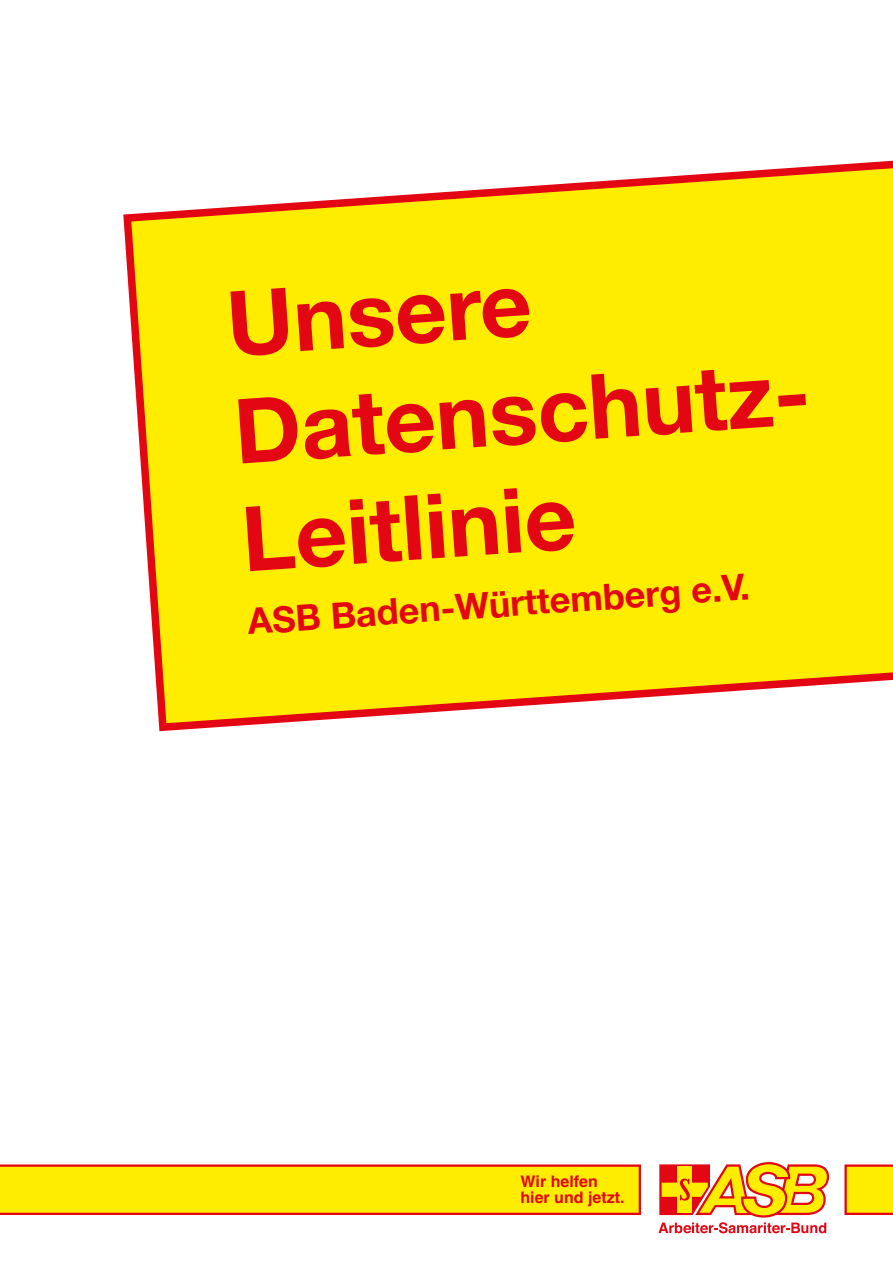
<style>
.page{position:relative;width:893px;height:1263px;background:#fff}
.page>*{position:absolute;margin:0;border:0;box-sizing:border-box;transform-origin:0 0}
.t1{font:700 90px/108px "Helvetica Neue";color:#e30613}
.t2{font:700 36px "Helvetica Neue";color:#e30613}
.t3{font:700 16.05px/16px "Helvetica";color:#e30613}
</style>
<div class="page">
<svg style="left:658px;top:1162px;width:171px;height:71px"></svg>
<svg style="left:0;top:1164px;width:641px;height:51px;background:#fcd704"></svg>
<svg style="left:844px;top:1164px;width:49px;height:51px;background:#fbcf07"></svg>
<svg style="left:123px;top:160px;width:770px;height:572px"></svg>
<p class="t1" style="left:223px;top:268px;width:587px;rotate:-4deg">Unsere<br>Datenschutz-<br>Leitlinie</p>
<p class="t2" style="left:246px;top:599px;width:505px;rotate:-4deg">ASB Baden-Württemberg e.V.</p>
<p class="t3" style="left:520px;top:1173px;width:106px">Wir helfen hier und jetzt.</p>
</div>
